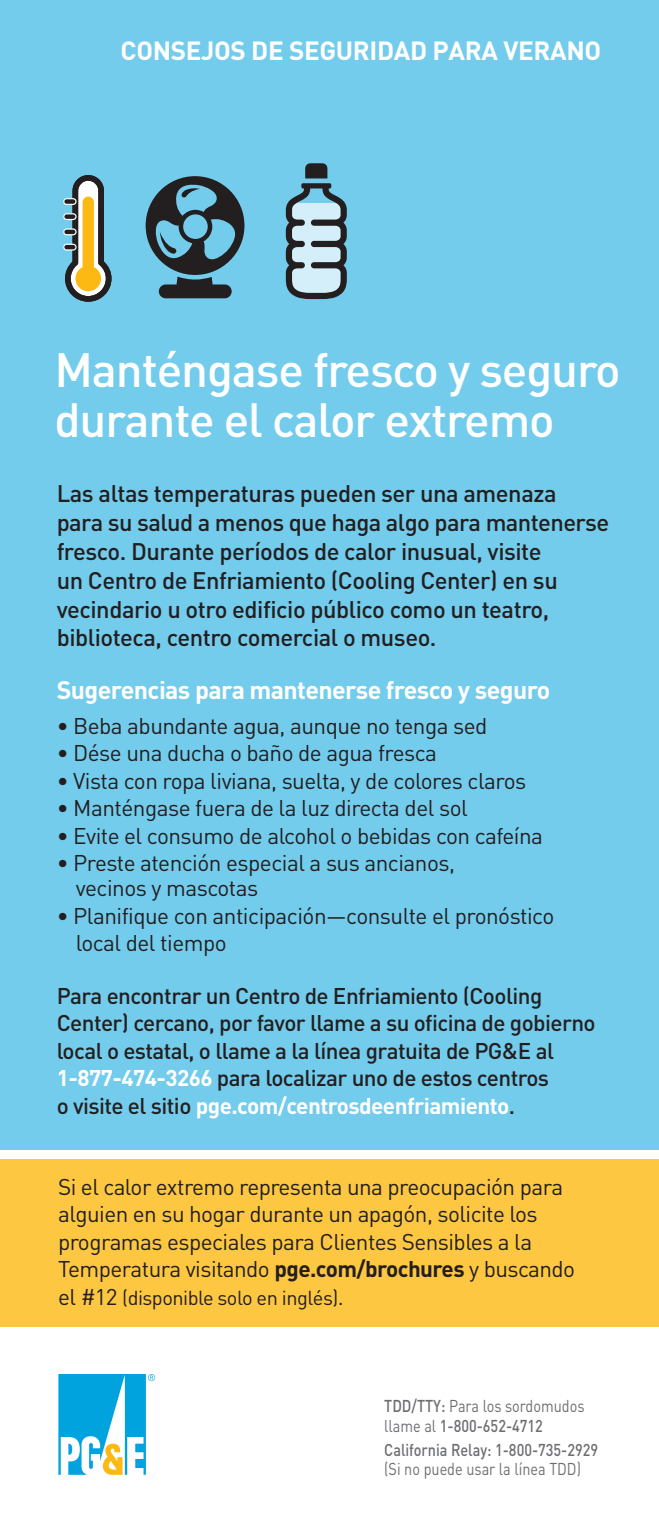
<style>
.page{position:relative;width:659px;height:1530px;background:#fff}
.page>*{position:absolute;margin:0;border:0;box-sizing:border-box;transform-origin:0 0}
.t1{font:500 47.5px/50px "DIN";letter-spacing:-.025em;color:#fff}
.t2{font:700 26px "DIN";letter-spacing:-.015em;color:#fff}
.t3{font:700 25px "DIN";letter-spacing:-.025em;color:#fff}
.t4{font:500 23.75px/28.8px "DIN";letter-spacing:-.02em;color:#231f20}
.t5{font:22.5px/27.5px "DIN";letter-spacing:-.025em;color:#231f20}
.t6{font:500 22.5px/27.5px "DIN";letter-spacing:-.025em;color:#231f20}
.t7{font:20px "DIN";letter-spacing:-.025em;color:#231f20}
.t8{font:17px/19.2px "DIN";color:#6d6e71;scale:.85 1}
.t9{font:500 17px "DIN";color:#6d6e71;scale:.85 1}
.s1{font-weight:700;color:#fff}
.s2{font-weight:700}
.s3{font-size:22.5px}
.s4{font-weight:500}
</style>
<div class="page">
<svg style="left:58px;top:1374px;width:95px;height:101px"></svg>
<div style="left:148px;top:1375px;width:7px;height:6px;background:#89d3ef;border-radius:50%"></div>
<svg style="left:148px;top:1374px;width:7px;height:7px"></svg>
<div style="left:0;top:1159px;width:659px;height:168px;background:#fdc742"></div>
<div style="left:0;top:0;width:659px;height:1150px;background:#73ccec"></div>
<svg style="left:65px;top:175px;width:47px;height:127px"></svg>
<div style="left:64px;top:244px;width:12px;height:6px;background:#231f20;border-radius:3px"></div>
<div style="left:63px;top:244px;width:14px;height:7px;border:1px solid #fff;border-radius:3px"></div>
<div style="left:64px;top:229px;width:12px;height:6px;background:#231f20;border-radius:3px"></div>
<div style="left:63px;top:228px;width:14px;height:7px;border:1px solid #fff;border-radius:3px"></div>
<div style="left:64px;top:214px;width:12px;height:5px;background:#231f20;border-radius:3px"></div>
<div style="left:63px;top:213px;width:14px;height:7px;border:1px solid #fff;border-radius:3px"></div>
<div style="left:64px;top:199px;width:12px;height:5px;background:#231f20;border-radius:3px"></div>
<div style="left:63px;top:198px;width:14px;height:7px;border:1px solid #fff;border-radius:3px"></div>
<svg style="left:146px;top:176px;width:98px;height:122px"></svg>
<svg style="left:286px;top:163px;width:61px;height:136px"></svg>
<p class="t2" style="left:121px;top:33px;width:482px">CONSEJOS DE SEGURIDAD PARA VERANO</p>
<h1 class="t1" style="left:55px;top:343px;width:568px">Manténgase fresco y seguro durante el calor extremo</h1>
<p class="t4" style="left:57px;top:479px;width:554px">Las altas temperaturas pueden ser una amenaza para su salud a menos que haga algo para mantenerse fresco. Durante períodos de calor inusual, visite<br>un Centro de Enfriamiento (Cooling Center) en su vecindario u otro edificio público como un teatro, biblioteca, centro comercial o museo.</p>
<p class="t3" style="left:57px;top:673px;width:495px">Sugerencias para mantenerse fresco y seguro</p>
<p class="t5" style="left:57px;top:711px;width:432px">• Beba abundante agua, aunque no tenga sed</p>
<p class="t5" style="left:57px;top:739px;width:382px">• Dése una ducha o baño de agua fresca</p>
<p class="t5" style="left:57px;top:766px;width:471px">• Vista con ropa liviana, suelta, y de colores claros</p>
<p class="t5" style="left:57px;top:794px;width:413px">• Manténgase fuera de la luz directa del sol</p>
<p class="t5" style="left:57px;top:821px;width:488px">• Evite el consumo de alcohol o bebidas con cafeína</p>
<p class="t5" style="left:76px;top:850px;width:381px;line-height:25px;text-indent:-19px">• Preste atención especial a sus ancianos, vecinos y mascotas</p>
<p class="t5" style="left:76px;top:901px;width:480px;text-indent:-19px">• Planifique con anticipación—consulte el pronóstico local del tiempo</p>
<p class="t6" style="left:57px;top:981px;width:540px">Para encontrar un Centro de Enfriamiento (Cooling Center) cercano, por favor llame a su oficina de gobierno local o estatal, o llame a la línea gratuita de PG&amp;E al <span class="s1">1-877-474-3266</span> para localizar uno de estos centros<br>o visite el sitio <span class="s1">pge.com/centrosdeenfriamiento</span>.</p>
<p class="t5" style="left:58px;top:1173px;width:518px">Si el calor extremo representa una preocupación para alguien en su hogar durante un apagón, solicite los programas especiales para Clientes Sensibles a la Temperatura visitando <span class="s2">pge.com/brochures</span> y buscando</p>
<p class="t7" style="left:58px;top:1285px;width:287px"><span class="s3">el #12</span> (disponible solo en inglés)<span class="s3">.</span></p>
<p class="t8" style="left:384px;top:1396px;width:237px"><span class="s4">TDD/TTY:</span> Para los sordomudos llame al <span class="s4">1-800-652-4712</span></p>
<p class="t9" style="left:384px;top:1439px;width:253px">California Relay: 1-800-735-2929</p>
<p class="t8" style="left:384px;top:1459px;width:233px">(Si no puede usar la línea TDD)</p>
</div>
